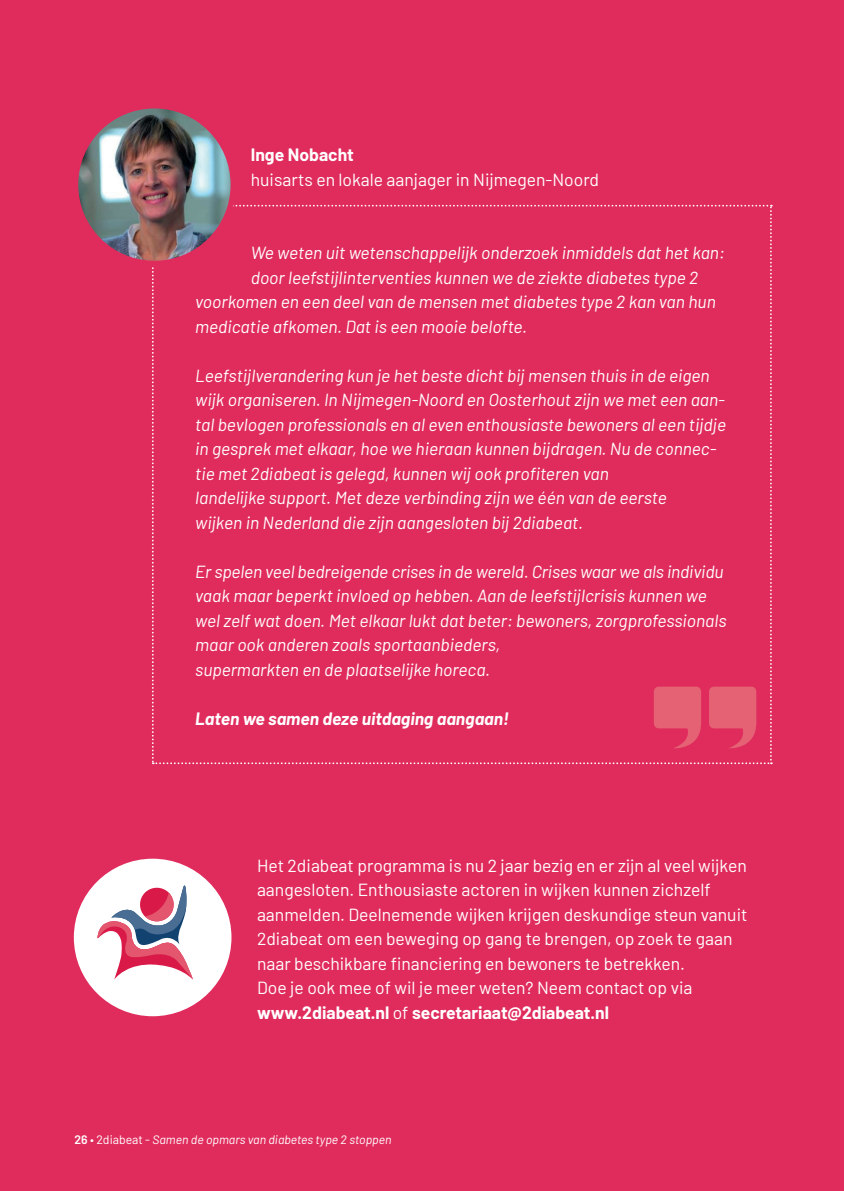
<style>
.page{position:relative;width:844px;height:1191px;background:#fff}
.page>*{position:absolute;margin:0;border:0;box-sizing:border-box;transform-origin:0 0}
.platte_tekst{font:italic 17.5px/24.5px "Barlow";color:#fff}
.platte_tekst-2{font:17.5px/24.5px "Barlow";color:#fff}
.platte_tekst-3{font:700 17.5px "Barlow";color:#fff}
.platte_tekst-4{font:italic 700 17.5px "Barlow";color:#fff}
.t1{font:italic 12.25px "Barlow";color:#fff}
.s1{font-weight:400}
.s2{font-weight:600;font-style:normal}
.s3{font-style:normal}
</style>
<div class="page">
<div style="left:0;top:0;width:843px;height:1191px;background:#e02c5d"></div>
<img style="left:76px;top:106px;width:157px;height:157px;border-radius:79px">
<div style="left:73px;top:103px;width:163px;height:163px;border:5px solid #e02c5d;border-radius:50%"></div>
<div style="left:74px;top:858px;width:157px;height:158px;background:#fff;border-radius:50%"></div>
<svg style="left:97px;top:885px;width:96px;height:94px"></svg>
<svg style="left:152px;top:205px;width:619px;height:559px"></svg>
<p class="platte_tekst-3" style="left:251px;top:142px;width:105px">Inge Nobacht</p>
<p class="platte_tekst-2" style="left:251px;top:166px;width:350px">huisarts en lokale aanjager in Nijmegen-Noord</p>
<p class="platte_tekst" style="left:251px;top:239px;width:475px">We weten uit wetenschappelijk onderzoek inmiddels dat het kan:</p>
<p class="platte_tekst" style="left:251px;top:264px;width:449px">door leefstijlinterventies kunnen we de ziekte diabetes type 2</p>
<p class="platte_tekst" style="left:195px;top:288px;width:522px">voorkomen en een deel van de mensen met diabetes type 2 kan van hun</p>
<p class="platte_tekst" style="left:195px;top:313px;width:333px">medicatie afkomen. Dat is een mooie belofte.</p>
<p class="platte_tekst" style="left:195px;top:362px;width:532px">Leefstijlverandering kun je het beste dicht bij mensen thuis in de eigen wijk organiseren. In Nijmegen-Noord en Oosterhout zijn we met een aan&shy;tal bevlogen professionals en al even enthousiaste bewoners al een tijdje in gesprek met elkaar, hoe we hieraan kunnen bijdragen. Nu de connec&shy;tie met 2diabeat is gelegd, kunnen wij ook profiteren van</p>
<p class="platte_tekst" style="left:195px;top:484px;width:473px">landelijke support. Met deze verbinding zijn we één van de eerste</p>
<p class="platte_tekst" style="left:195px;top:509px;width:389px">wijken in Nederland die zijn aangesloten bij 2diabeat.</p>
<p class="platte_tekst" style="left:195px;top:558px;width:533px">Er spelen veel bedreigende crises in de wereld. Crises waar we als individu vaak maar beperkt invloed op hebben. Aan de leefstijlcrisis kunnen we wel zelf wat doen. Met elkaar lukt dat beter: bewoners, zorgprofessionals maar ook anderen zoals sportaanbieders,</p>
<p class="platte_tekst" style="left:195px;top:656px;width:296px">supermarkten en de plaatselijke horeca.</p>
<p class="platte_tekst-4" style="left:195px;top:705px;width:315px">Laten we samen deze uitdaging aangaan!</p>
<p class="platte_tekst-2" style="left:257px;top:852px;width:492px">Het 2diabeat programma is nu 2 jaar bezig en er zijn al veel wijken aangesloten. Enthousiaste actoren in wijken kunnen zichzelf aanmelden. Deelnemende wijken krijgen deskundige steun vanuit 2diabeat om een beweging op gang te brengen, op zoek te gaan naar beschikbare financiering en bewoners te betrekken.</p>
<p class="platte_tekst-2" style="left:257px;top:974px;width:437px">Doe je ook mee of wil je meer weten? Neem contact op via</p>
<p class="platte_tekst-3" style="left:257px;top:999px;width:353px">www.2diabeat.nl <span class="s1">of</span> secretariaat@2diabeat.nl</p>
<p class="t1" style="left:74px;top:1130px;width:318px"><span class="s2">26</span> <span class="s3">• 2diabeat -</span> Samen de opmars van diabetes type 2 stoppen</p>
</div>
